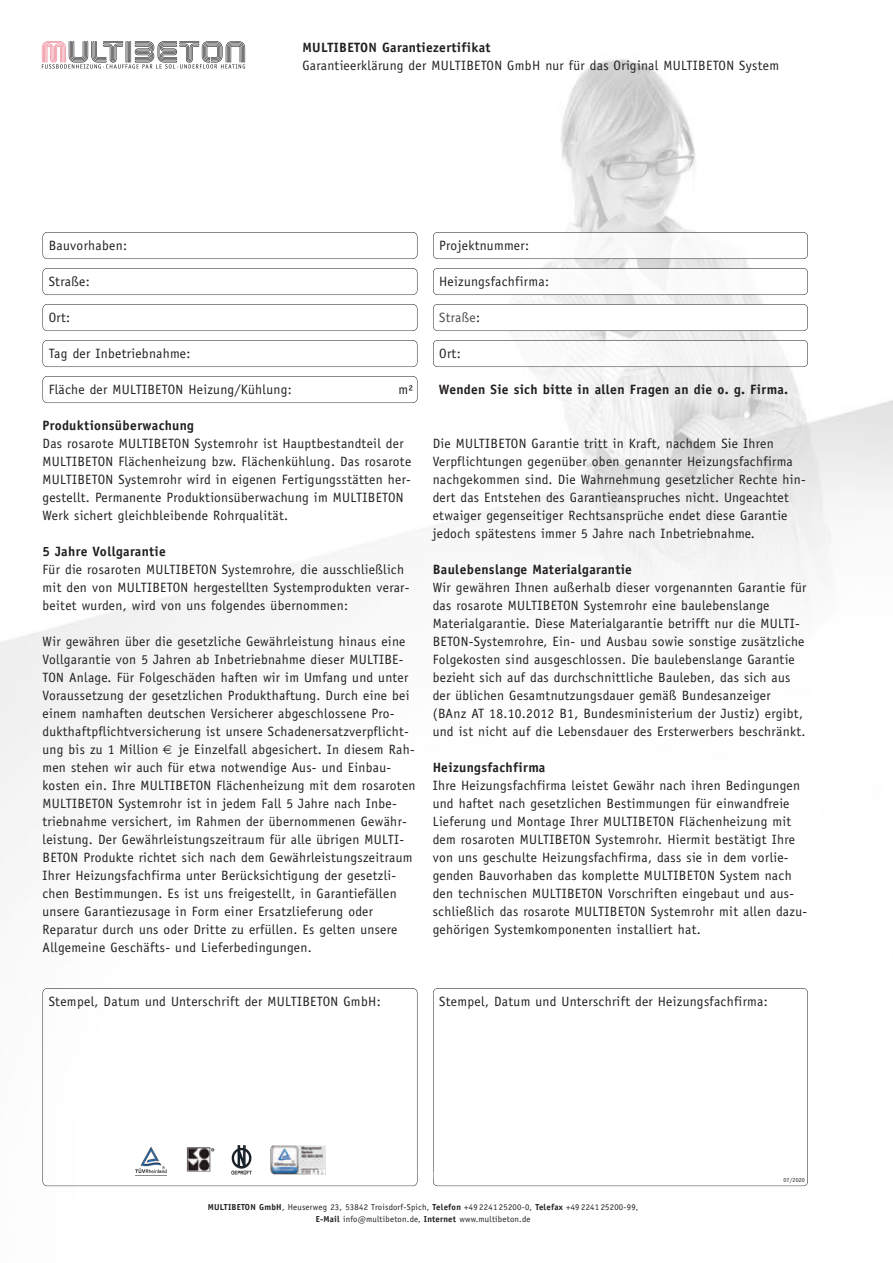
<style>
.page{position:relative;width:893px;height:1263px;background:#fff}
.page>*{position:absolute;margin:0;border:0;box-sizing:border-box;transform-origin:0 0}
.t1{font:13.5px/18px "Officina Sans";letter-spacing:.025em;color:#231f20}
.t2{font:700 13.5px "Officina Sans";letter-spacing:.03em;color:#231f20}
.t3{font:13.5px "Officina Sans";letter-spacing:.025em;color:rgb(35 31 32/.8)}
.t4{font:8.7px "Officina Sans";letter-spacing:.025em;color:#231f20}
.t5{font:6px "Officina Sans";letter-spacing:.025em;color:#231f20}
.s1{font-family:"Ping Fang SC";font-weight:500}
.s2{color:#231f20}
.s3{font-weight:700}
</style>
<div class="page">
<img style="left:0;top:47px;width:893px;height:1140px">
<div style="left:43px;top:988px;width:374px;height:198px;border:1px solid #231f20;border-radius:5px"></div>
<div style="left:107px;top:1116px;width:248px;height:62px;background:#fff;border-radius:4px"></div>
<img style="left:135px;top:1145px;width:191px;height:30px">
<svg style="left:42px;top:41px;width:203px;height:28px"></svg>
<div style="left:43px;top:232px;width:374px;height:27px;border:1px solid #231f20;border-radius:5px"></div>
<div style="left:43px;top:268px;width:374px;height:27px;border:1px solid #231f20;border-radius:5px"></div>
<div style="left:433px;top:988px;width:375px;height:198px;border:1px solid #231f20;border-radius:5px"></div>
<div style="left:433px;top:232px;width:374px;height:27px;background:#fff;border-radius:4px"></div>
<div style="left:433px;top:232px;width:375px;height:27px;border:1px solid #231f20;border-radius:5px"></div>
<div style="left:433px;top:268px;width:374px;height:27px;background:#fff;border-radius:4px"></div>
<div style="left:433px;top:268px;width:375px;height:27px;border:1px solid #231f20;border-radius:5px"></div>
<div style="left:433px;top:304px;width:374px;height:27px;background:#fff;border-radius:4px"></div>
<div style="left:433px;top:304px;width:375px;height:27px;border:1px solid #231f20;border-radius:5px"></div>
<div style="left:433px;top:340px;width:374px;height:27px;background:#fff;border-radius:4px"></div>
<div style="left:433px;top:340px;width:375px;height:27px;border:1px solid #231f20;border-radius:5px"></div>
<div style="left:43px;top:304px;width:374px;height:27px;border:1px solid #231f20;border-radius:5px"></div>
<div style="left:43px;top:340px;width:374px;height:27px;border:1px solid #231f20;border-radius:5px"></div>
<div style="left:43px;top:376px;width:374px;height:27px;border:1px solid #231f20;border-radius:5px"></div>
<svg style="left:163px;top:745px;width:9px;height:9px"></svg>
<p class="t2" style="left:302px;top:42px;width:190px">MULTIBETON Garantiezertifikat</p>
<p class="t1" style="left:302px;top:58px;width:478px">Garantieerklärung der MULTIBETON GmbH nur für das Original MULTIBETON System</p>
<p class="t1" style="left:49px;top:238px;width:80px">Bauvorhaben:</p>
<p class="t1" style="left:49px;top:274px;width:43px">Straße:</p>
<p class="t1" style="left:49px;top:310px;width:23px">Ort:</p>
<p class="t1" style="left:49px;top:346px;width:143px">Tag der Inbetriebnahme:</p>
<p class="t1" style="left:49px;top:382px;width:245px">Fläche der MULTIBETON Heizung/Kühlung:</p>
<p class="t1" style="left:398px;top:382px;width:16px">m²</p>
<p class="t2" style="left:43px;top:420px;width:153px">Produktionsüberwachung</p>
<p class="t1" style="left:43px;top:436px;width:370px">Das rosarote MULTIBETON Systemrohr ist Hauptbestandteil der MULTIBETON Flächenheizung bzw. Flächenkühlung. Das rosarote MULTIBETON Systemrohr wird in eigenen Fertigungsstätten her&shy;gestellt. Permanente Produktionsüberwachung im MULTIBETON Werk sichert gleichbleibende Rohrqualität.</p>
<p class="t2" style="left:43px;top:546px;width:125px">5 Jahre Vollgarantie</p>
<p class="t1" style="left:43px;top:562px;width:369px">Für die rosaroten MULTIBETON Systemrohre, die ausschließlich mit den von MULTIBETON hergestellten Systemprodukten verar&shy;beitet wurden, wird von uns folgendes übernommen:</p>
<p class="t1" style="left:43px;top:634px;width:369px">Wir gewähren u<span class="s1">̈</span>ber die gesetzliche Gewährleistung hinaus eine Vollgarantie von 5 Jahren ab Inbetriebnahme dieser MULTIBE-TON Anlage. Für Folgeschäden haften wir im Umfang und unter Voraussetzung der gesetzlichen Produkthaftung. Durch eine bei einem namhaften deutschen Versicherer abgeschlossene Pro&shy;dukthaftpflichtversicherung ist unsere Schadenersatzverpflicht&shy;ung bis zu 1 Million</p>
<p class="t1" style="left:43px;top:742px;width:375px;text-indent:136px">je Einzelfall abgesichert. In diesem Rah&shy;men stehen wir auch für etwa notwendige Aus- und Einbau&shy;kosten ein. Ihre MULTIBETON Flächenheizung mit dem rosaroten MULTIBETON Systemrohr ist in jedem Fall 5 Jahre nach Inbe&shy;triebnahme versichert, im Rahmen der übernommenen Gewähr&shy;leistung. Der Gewährleistungszeitraum für alle übrigen MULTI-BETON Produkte richtet sich nach dem Gewährleistungszeitraum Ihrer Heizungsfachfirma unter Berücksichtigung der gesetzli&shy;chen Bestimmungen. Es ist uns freigestellt, in Garantiefällen unsere Garantiezusage in Form einer Ersatzlieferung oder Reparatur durch uns oder Dritte zu erfüllen. Es gelten unsere Allgemeine Geschäfts- und Lieferbedingungen.</p>
<p class="t1" style="left:49px;top:994px;width:333px">Stempel, Datum und Unterschrift der MULTIBETON GmbH:</p>
<p class="t1" style="left:439px;top:238px;width:91px">Projektnummer:</p>
<p class="t1" style="left:439px;top:274px;width:111px">Heizungsfachfirma:</p>
<p class="t3" style="left:439px;top:312px;width:43px">Straße<span class="s2">:</span></p>
<p class="t1" style="left:439px;top:346px;width:23px">Ort:</p>
<p class="t2" style="left:439px;top:384px;width:351px">Wenden Sie sich bitte in allen Fragen an die o. g. Firma.</p>
<p class="t1" style="left:433px;top:436px;width:375px">Die MULTIBETON Garantie tritt in Kraft, nachdem Sie Ihren Verpflichtungen gegenüber oben genannter Heizungsfachfirma nachgekommen sind. Die Wahrnehmung gesetzlicher Rechte hin&shy;dert das Entstehen des Garantieanspruches nicht. Ungeachtet etwaiger gegenseitiger Rechtsansprüche endet diese Garantie jedoch spätestens immer 5 Jahre nach Inbetriebnahme.</p>
<p class="t2" style="left:433px;top:564px;width:201px">Baulebenslange Materialgarantie</p>
<p class="t1" style="left:433px;top:580px;width:375px">Wir gewähren Ihnen außerhalb dieser vorgenannten Garantie für das rosarote MULTIBETON Systemrohr eine baulebenslange Materialgarantie. Diese Materialgarantie betrifft nur die MULTI-BETON-Systemrohre, Ein- und Ausbau sowie sonstige zusätzliche Folgekosten sind ausgeschlossen. Die baulebenslange Garantie bezieht sich auf das durchschnittliche Bauleben, das sich aus der u<span class="s1">̈</span>blichen Gesamtnutzungsdauer gemäß Bundesanzeiger (BAnz AT 18.10.2012 B1, Bundesministerium der Justiz) ergibt, und ist nicht auf die Lebensdauer des Ersterwerbers beschränkt.</p>
<p class="t2" style="left:433px;top:762px;width:114px">Heizungsfachfirma</p>
<p class="t1" style="left:433px;top:777px;width:376px">Ihre Heizungsfachfirma leistet Gewähr nach ihren Bedingungen und haftet nach gesetzlichen Bestimmungen für einwandfreie Lieferung und Montage Ihrer MULTIBETON Flächenheizung mit dem rosaroten MULTIBETON Systemrohr. Hiermit bestätigt Ihre von uns geschulte Heizungsfachfirma, dass sie in dem vorlie&shy;genden Bauvorhaben das komplette MULTIBETON System nach den technischen MULTIBETON Vorschriften eingebaut und aus&shy;schließlich das rosarote MULTIBETON Systemrohr mit allen dazu&shy;gehörigen Systemkomponenten installiert hat.</p>
<p class="t1" style="left:439px;top:994px;width:330px">Stempel, Datum und Unterschrift der Heizungsfachfirma:</p>
<p class="t5" style="left:783px;top:1178px;width:23px">07/2020</p>
<p class="t4" style="left:208px;top:1203px;width:432px"><span class="s3">MULTIBETON GmbH</span>, Heuserweg 23, 53842 Troisdorf-Spich, <span class="s3">Telefon</span> +49 2241 25200-0, <span class="s3">Telefax</span> +49 2241 25200-99,</p>
<p class="t4" style="left:316px;top:1216px;width:216px"><span class="s3">E-Mail</span> info@multibeton.de, <span class="s3">Internet</span> www.multibeton.de</p>
</div>
